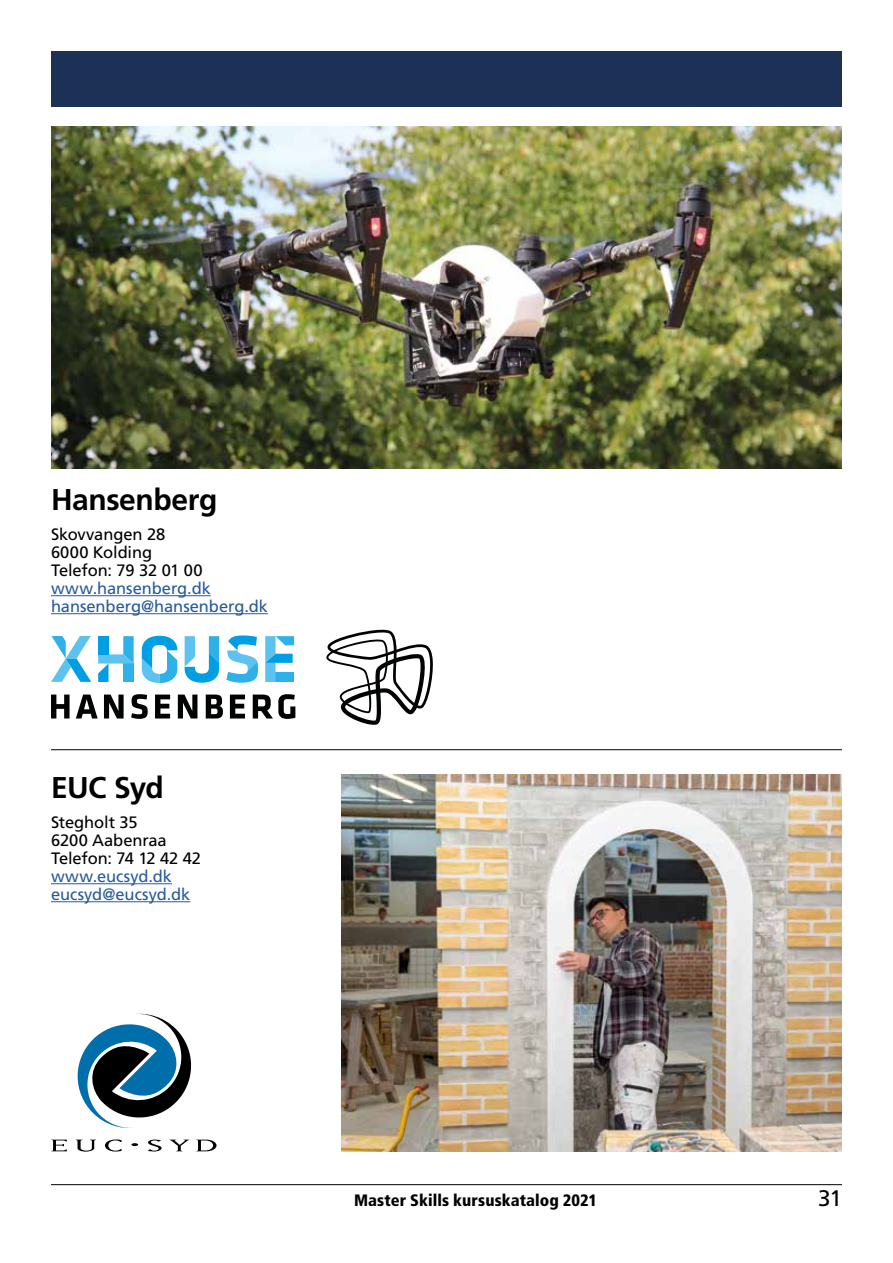
<style>
.page{position:relative;width:893px;height:1263px;background:#fff}
.page>*{position:absolute;margin:0;border:0;box-sizing:border-box;transform-origin:0 0}
.t1{font:700 30px "Frutiger LT Std";letter-spacing:-.015em;color:#000}
.t2{font:22.5px "Frutiger LT Std";color:#000}
.t3{font:16.5px/18px "Frutiger LT Std";letter-spacing:-.005em;color:#000}
.t4{font:16.5px/18px "Frutiger LT Std";color:#275b9b}
.t5{font:900 condensed 16.5px "Frutiger LT Std";letter-spacing:.005em;color:#000}
</style>
<div class="page">
<hr style="left:51px;top:1184px;width:791px;height:1px;background:#000">
<div style="left:51px;top:51px;width:791px;height:55px;background:#1d3157"></div>
<hr style="left:51px;top:749px;width:791px;height:1px;background:#000">
<hr style="left:51px;top:595px;width:160px;height:1px;background:#275b9b">
<hr style="left:51px;top:613px;width:217px;height:1px;background:#275b9b">
<svg style="left:326px;top:629px;width:107px;height:96px"></svg>
<svg style="left:51px;top:694px;width:19px;height:24px"></svg>
<svg style="left:76px;top:694px;width:22px;height:24px"></svg>
<svg style="left:104px;top:694px;width:20px;height:24px"></svg>
<svg style="left:131px;top:694px;width:17px;height:25px"></svg>
<svg style="left:155px;top:694px;width:15px;height:24px"></svg>
<svg style="left:178px;top:694px;width:19px;height:24px"></svg>
<svg style="left:206px;top:694px;width:17px;height:24px"></svg>
<svg style="left:253px;top:694px;width:42px;height:25px"></svg>
<svg style="left:230px;top:694px;width:15px;height:24px"></svg>
<svg style="left:51px;top:636px;width:40px;height:46px"></svg>
<svg style="left:98px;top:636px;width:36px;height:46px"></svg>
<div style="left:98px;top:636px;width:10px;height:18px;background:#009fe3"></div>
<svg style="left:142px;top:636px;width:35px;height:47px"></svg>
<svg style="left:185px;top:636px;width:34px;height:47px"></svg>
<svg style="left:226px;top:635px;width:32px;height:48px"></svg>
<svg style="left:265px;top:636px;width:29px;height:46px"></svg>
<hr style="left:51px;top:883px;width:121px;height:1px;background:#275b9b">
<hr style="left:51px;top:901px;width:139px;height:1px;background:#275b9b">
<svg style="left:77px;top:1014px;width:114px;height:114px"></svg>
<svg style="left:51px;top:1139px;width:16px;height:12px"></svg>
<svg style="left:75px;top:1139px;width:21px;height:12px"></svg>
<svg style="left:105px;top:1139px;width:17px;height:12px"></svg>
<svg style="left:131px;top:1143px;width:7px;height:3px"></svg>
<svg style="left:148px;top:1139px;width:14px;height:12px"></svg>
<svg style="left:169px;top:1139px;width:21px;height:12px"></svg>
<svg style="left:196px;top:1139px;width:21px;height:12px"></svg>
<img style="left:341px;top:774px;width:501px;height:378px">
<img style="left:51px;top:127px;width:791px;height:341px">
<h1 class="t1" style="left:51px;top:482px;width:168px">Hansenberg</h1>
<p class="t3" style="left:51px;top:525px;width:153px">Skovvangen 28<br>6000 Kolding<br>Telefon: 79 32 01 00</p>
<p class="t4" style="left:51px;top:579px;width:218px">www.hansenberg.dk hansenberg@hansenberg.dk</p>
<h1 class="t1" style="left:51px;top:770px;width:114px">EUC Syd</h1>
<p class="t3" style="left:51px;top:813px;width:152px">Stegholt 35<br>6200 Aabenraa<br>Telefon: 74 12 42 42</p>
<p class="t4" style="left:51px;top:867px;width:141px">www.eucsyd.dk eucsyd@eucsyd.dk</p>
<p class="t5" style="left:354px;top:1190px;width:245px">Master Skills kursuskatalog 2021</p>
<h2 class="t2" style="left:818px;top:1185px;width:25px">31</h2>
</div>
